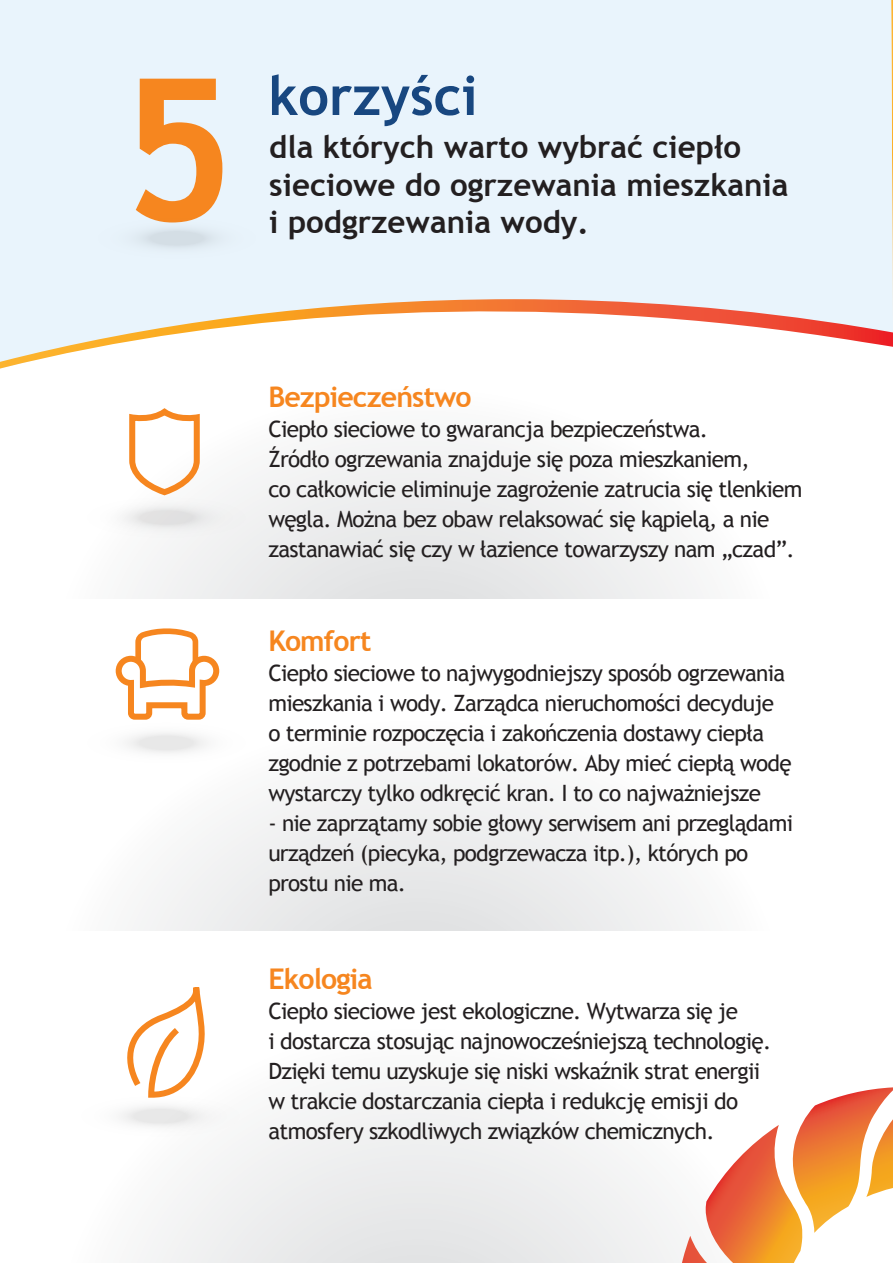
<style>
.page{position:relative;width:893px;height:1263px;background:#fff}
.page>*{position:absolute;margin:0;border:0;box-sizing:border-box;transform-origin:0 0}
.t1{font:700 197.55px "Trebuchet MS";color:#f6861f}
.t2{font:700 54.45px "Trebuchet MS";color:#184780}
.t3{font:700 31.2px/37.5px "Trebuchet MS";color:#231f20}
.t4{font:700 28.5px "Trebuchet MS";letter-spacing:-.03em;color:#f6861f}
.t5{font:22.5px/30px "Trebuchet MS";letter-spacing:-.03em;color:#231f20}
</style>
<div class="page">
<svg style="left:205px;top:441px;width:494px;height:158px"></svg>
<svg style="left:205px;top:773px;width:493px;height:157px"></svg>
<div style="left:0;top:1000px;width:893px;height:263px;background:linear-gradient(to bottom,#fff,#ededee)"></div>
<div style="left:855px;top:824px;width:38px;height:439px;background:#fff"></div>
<svg style="left:75px;top:1094px;width:170px;height:43px"></svg>
<div style="left:205px;top:441px;width:46px;height:98px;background:#f5f5f6"></div>
<svg style="left:62px;top:408px;width:143px;height:692px"></svg>
<svg style="left:81px;top:623px;width:139px;height:141px"></svg>
<div style="left:0;top:0;width:893px;height:288px;background:#e9f4fc"></div>
<svg style="left:0;top:288px;width:893px;height:81px"></svg>
<svg style="left:91px;top:216px;width:171px;height:44px;background:#e4eff7"></svg>
<svg style="left:682px;top:1087px;width:211px;height:176px"></svg>
<h1 class="t1" style="left:120px;top:27px;width:117px">5</h1>
<h2 class="t2" style="left:268px;top:62px;width:211px">korzyści</h2>
<h3 class="t3" style="left:269px;top:128px;width:521px">dla których warto wybrać ciepło sieciowe do ogrzewania mieszkania</h3>
<h3 class="t3" style="left:269px;top:203px;width:321px">i podgrzewania wody.</h3>
<p class="t4" style="left:268px;top:379px;width:205px">Bezpieczeństwo</p>
<p class="t5" style="left:268px;top:414px;width:535px">Ciepło sieciowe to gwarancja bezpieczeństwa.<br>Źródło ogrzewania znajduje się poza mieszkaniem,<br>co całkowicie eliminuje zagrożenie zatrucia się tlenkiem węgla. Można bez obaw relaksować się kąpielą, a nie zastanawiać się czy w łazience towarzyszy nam „czad”.</p>
<p class="t4" style="left:268px;top:623px;width:105px">Komfort</p>
<p class="t5" style="left:268px;top:658px;width:525px">Ciepło sieciowe to najwygodniejszy sposób ogrzewania mieszkania i wody. Zarządca nieruchomości decyduje o terminie rozpoczęcia i zakończenia dostawy ciepła zgodnie z potrzebami lokatorów. Aby mieć ciepłą wodę wystarczy tylko odkręcić kran. I to co najważniejsze</p>
<p class="t5" style="left:268px;top:808px;width:526px">- nie zaprzątamy sobie głowy serwisem ani przeglądami urządzeń (piecyka, podgrzewacza itp.), których po prostu nie ma.</p>
<p class="t4" style="left:268px;top:961px;width:106px">Ekologia</p>
<p class="t5" style="left:268px;top:996px;width:504px">Ciepło sieciowe jest ekologiczne. Wytwarza się je<br>i dostarcza stosując najnowocześniejszą technologię.<br>Dzięki temu uzyskuje się niski wskaźnik strat energii w trakcie dostarczania ciepła i redukcję emisji do atmosfery szkodliwych związków chemicznych.</p>
</div>
